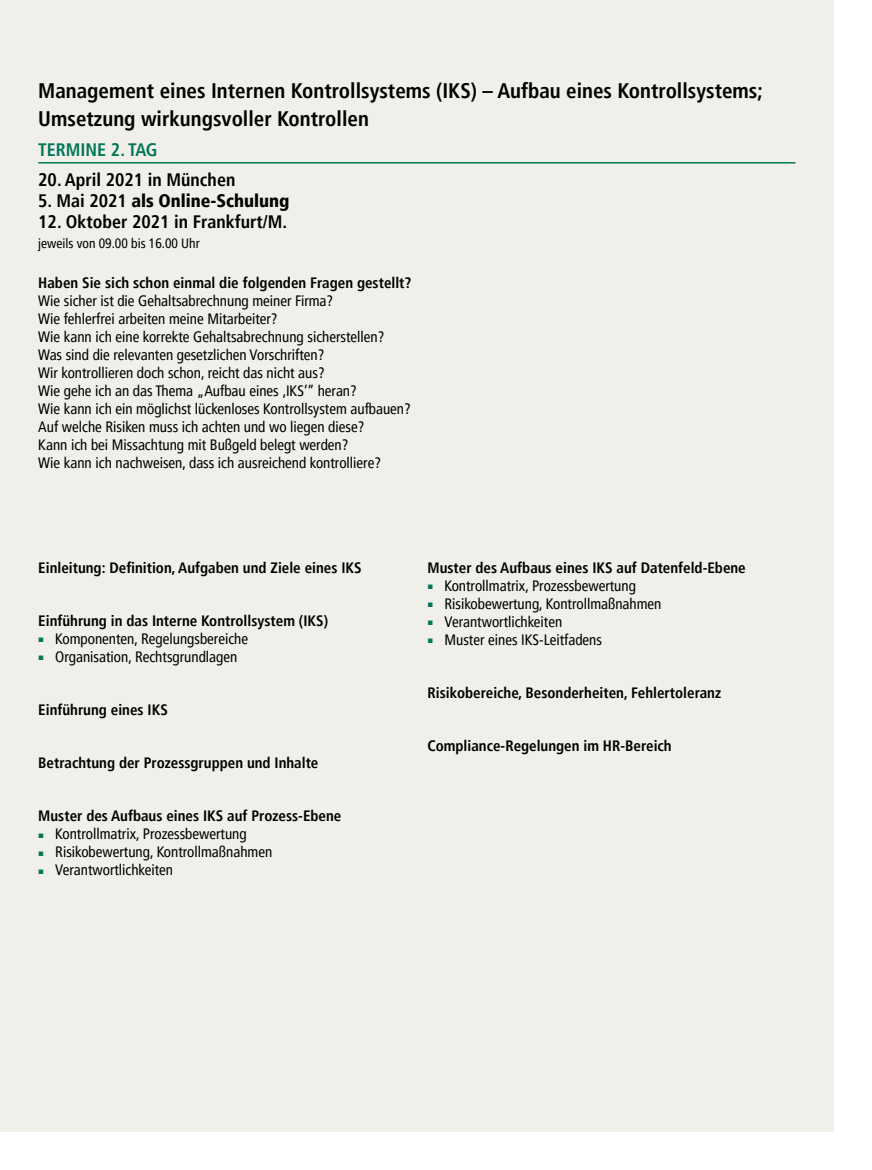
<style>
.page{position:relative;width:872px;height:1170px;background:#fff}
.page>*{position:absolute;margin:0;border:0;box-sizing:border-box;transform-origin:0 0}
.t1{font:700 condensed 21px/27.9px "Frutiger LT Pro";color:#000}
.t2{font:700 condensed 18px "Frutiger LT Pro";color:#000}
.t3{font:900 condensed 18px "Frutiger LT Pro";color:#000}
.t4{font:700 condensed 18px "Frutiger LT Pro";color:#007757}
.t5{font:condensed 15px/18px "Frutiger LT Pro";color:#000}
.t6{font:700 condensed 15px "Frutiger LT Pro";color:#000}
.t7{font:condensed 13.5px "Frutiger LT Pro";color:#000}
.s1{font-weight:700}
.s2{color:#007757}
</style>
<div class="page">
<div style="left:0;top:0;width:833px;height:1131px;background:#f0efea"></div>
<hr style="left:38px;top:162px;width:757px;height:1px;background:#007757">
<h1 class="t1" style="left:38px;top:76px;width:726px">Management eines Internen Kontrollsystems (IKS) – Aufbau eines Kontrollsystems;<br>Umsetzung wirkungsvoller Kontrollen</h1>
<p class="t4" style="left:38px;top:139px;width:121px">TERMINE 2. TAG</p>
<p class="t2" style="left:38px;top:169px;width:198px">20. April 2021 in München</p>
<p class="t3" style="left:38px;top:189px;width:253px"><span class="s1">5. Mai 2021</span> als Online-Schulung</p>
<p class="t2" style="left:38px;top:211px;width:250px">12. Oktober 2021 in Frankfurt/M.</p>
<p class="t7" style="left:38px;top:236px;width:163px">jeweils von 09.00 bis 16.00 Uhr</p>
<p class="t6" style="left:38px;top:274px;width:375px">Haben Sie sich schon einmal die folgenden Fragen gestellt?</p>
<p class="t5" style="left:38px;top:292px;width:374px">Wie sicher ist die Gehaltsabrechnung meiner Firma?<br>Wie fehlerfrei arbeiten meine Mitarbeiter?<br>Wie kann ich eine korrekte Gehaltsabrechnung sicherstellen?<br>Was sind die relevanten gesetzlichen Vorschriften?<br>Wir kontrollieren doch schon, reicht das nicht aus?<br>Wie gehe ich an das Thema „Aufbau eines ‚IKS’” heran?<br>Wie kann ich ein möglichst lückenloses Kontrollsystem aufbauen?<br>Auf welche Risiken muss ich achten und wo liegen diese?<br>Kann ich bei Missachtung mit Bußgeld belegt werden?<br>Wie kann ich nachweisen, dass ich ausreichend kontrolliere?</p>
<p class="t6" style="left:38px;top:558px;width:325px">Einleitung: Definition, Aufgaben und Ziele eines IKS</p>
<p class="t6" style="left:38px;top:611px;width:291px">Einführung in das Interne Kontrollsystem (IKS)</p>
<p class="t5" style="left:38px;top:629px;width:211px"><span class="s2">▪</span> Komponenten, Regelungsbereiche</p>
<p class="t5" style="left:38px;top:647px;width:200px"><span class="s2">▪</span> Organisation, Rechtsgrundlagen</p>
<p class="t6" style="left:38px;top:700px;width:131px">Einführung eines IKS</p>
<p class="t6" style="left:38px;top:753px;width:282px">Betrachtung der Prozessgruppen und Inhalte</p>
<p class="t6" style="left:38px;top:806px;width:304px">Muster des Aufbaus eines IKS auf Prozess-Ebene</p>
<p class="t5" style="left:38px;top:824px;width:210px"><span class="s2">▪</span> Kontrollmatrix, Prozessbewertung</p>
<p class="t5" style="left:38px;top:842px;width:235px"><span class="s2">▪</span> Risikobewertung, Kontrollmaßnahmen</p>
<p class="t5" style="left:38px;top:860px;width:136px"><span class="s2">▪</span> Verantwortlichkeiten</p>
<p class="t6" style="left:427px;top:558px;width:320px">Muster des Aufbaus eines IKS auf Datenfeld-Ebene</p>
<p class="t5" style="left:427px;top:576px;width:210px"><span class="s2">▪</span> Kontrollmatrix, Prozessbewertung</p>
<p class="t5" style="left:427px;top:594px;width:235px"><span class="s2">▪</span> Risikobewertung, Kontrollmaßnahmen</p>
<p class="t5" style="left:427px;top:612px;width:136px"><span class="s2">▪</span> Verantwortlichkeiten</p>
<p class="t5" style="left:427px;top:630px;width:176px"><span class="s2">▪</span> Muster eines IKS-Leitfadens</p>
<p class="t6" style="left:427px;top:683px;width:295px">Risikobereiche, Besonderheiten, Fehlertoleranz</p>
<p class="t6" style="left:427px;top:736px;width:246px">Compliance-Regelungen im HR-Bereich</p>
</div>
